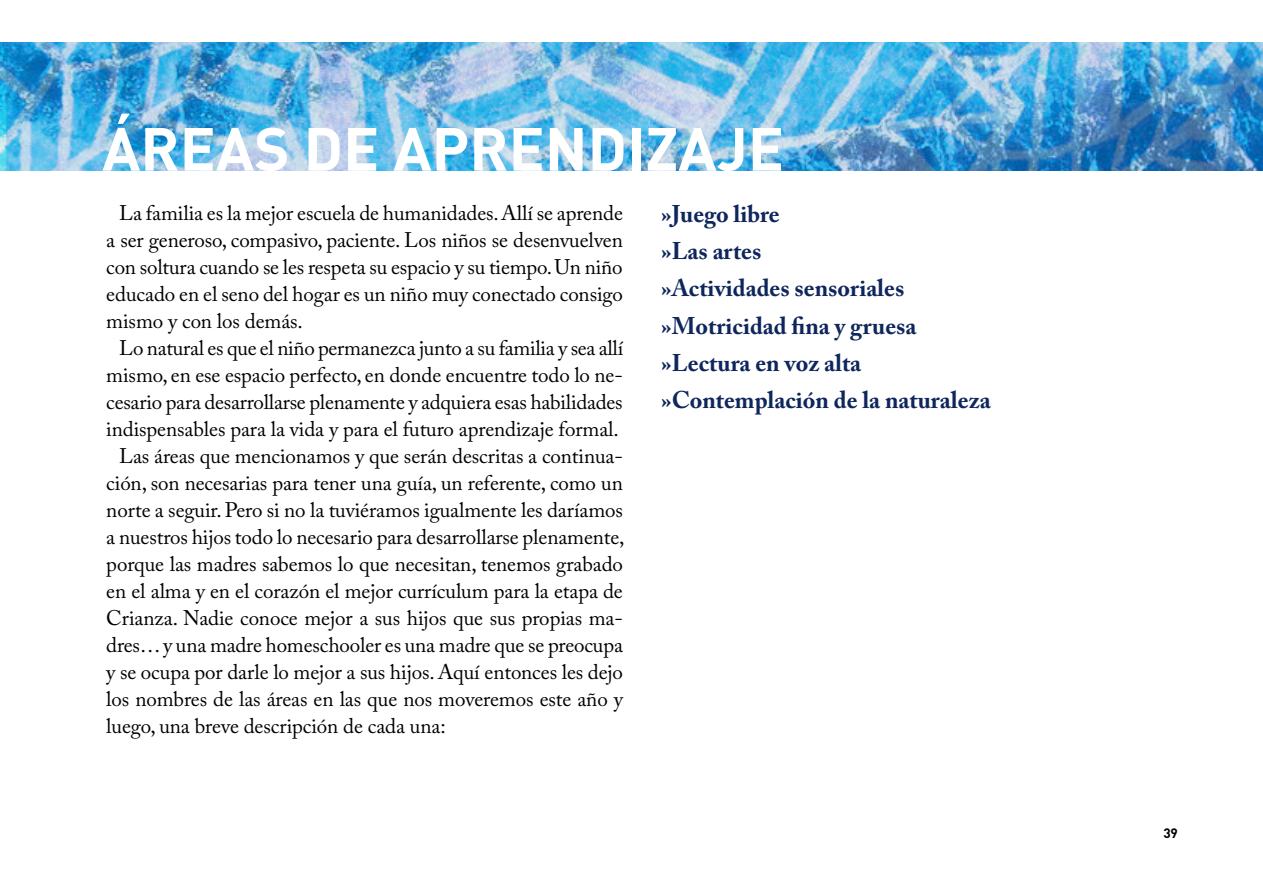
<style>
.page{position:relative;width:1263px;height:893px;background:#fff}
.page>*{position:absolute;margin:0;border:0;box-sizing:border-box;transform-origin:0 0}
.t1{font:700 60px "DIN Pro";color:#fff}
.t2{font:700 24px/37.2px "Adobe Caslon Pro";color:#0f265c}
.t3{font:21px/27px "Adobe Caslon Pro";letter-spacing:-.005em;color:#000;text-align:justify}
.t4{font:700 13.5px "DIN Pro";color:#000}
</style>
<div class="page">
<img style="left:0;top:43px;width:1263px;height:127px">
<h1 class="t1" style="left:102px;top:99px;width:683px">ÁREAS DE APRENDIZAJE</h1>
<p class="t3" style="left:106px;top:199px;width:518px;text-indent:13px">La familia es la mejor escuela de humanidades. Allí se aprende a ser generoso, compasivo, paciente. Los niños se desenvuelven con soltura cuando se les respeta su espacio y su tiempo. Un niño educado en el seno del hogar es un niño muy conectado consigo mismo y con los demás.</p>
<p class="t3" style="left:119px;top:334px;width:506px">Lo natural es que el niño permanezca junto a su familia y sea allí</p>
<p class="t3" style="left:106px;top:361px;width:518px">mismo, en ese espacio perfecto, en donde encuentre todo lo ne-</p>
<p class="t3" style="left:106px;top:388px;width:518px">cesario para desarrollarse plenamente y adquiera esas habilidades</p>
<p class="t3" style="left:106px;top:415px;width:514px">indispensables para la vida y para el futuro aprendizaje formal.</p>
<p class="t3" style="left:119px;top:442px;width:505px">Las áreas que mencionamos y que serán descritas a continua-</p>
<p class="t3" style="left:106px;top:469px;width:518px">ción, son necesarias para tener una guía, un referente, como un</p>
<p class="t3" style="left:106px;top:496px;width:518px">norte a seguir. Pero si no la tuviéramos igualmente les daríamos</p>
<p class="t3" style="left:106px;top:523px;width:520px">a nuestros hijos todo lo necesario para desarrollarse plenamente,</p>
<p class="t3" style="left:106px;top:550px;width:518px">porque las madres sabemos lo que necesitan, tenemos grabado</p>
<p class="t3" style="left:106px;top:577px;width:518px">en el alma y en el corazón el mejor currículum para la etapa de</p>
<p class="t3" style="left:106px;top:604px;width:518px">Crianza. Nadie conoce mejor a sus hijos que sus propias ma-</p>
<p class="t3" style="left:106px;top:631px;width:518px">dres… y una madre homeschooler es una madre que se preocupa</p>
<p class="t3" style="left:106px;top:658px;width:518px">y se ocupa por darle lo mejor a sus hijos. Aquí entonces les dejo</p>
<p class="t3" style="left:106px;top:685px;width:518px">los nombres de las áreas en las que nos moveremos este año y</p>
<p class="t3" style="left:106px;top:712px;width:341px">luego, una breve descripción de cada una:</p>
<p class="t2" style="left:661px;top:195px;width:331px">»Juego libre<br>»Las artes<br>»Actividades sensoriales »Motricidad fina y gruesa »Lectura en voz alta »Contemplación de la naturaleza</p>
<p class="t4" style="left:1163px;top:822px;width:16px">39</p>
</div>
